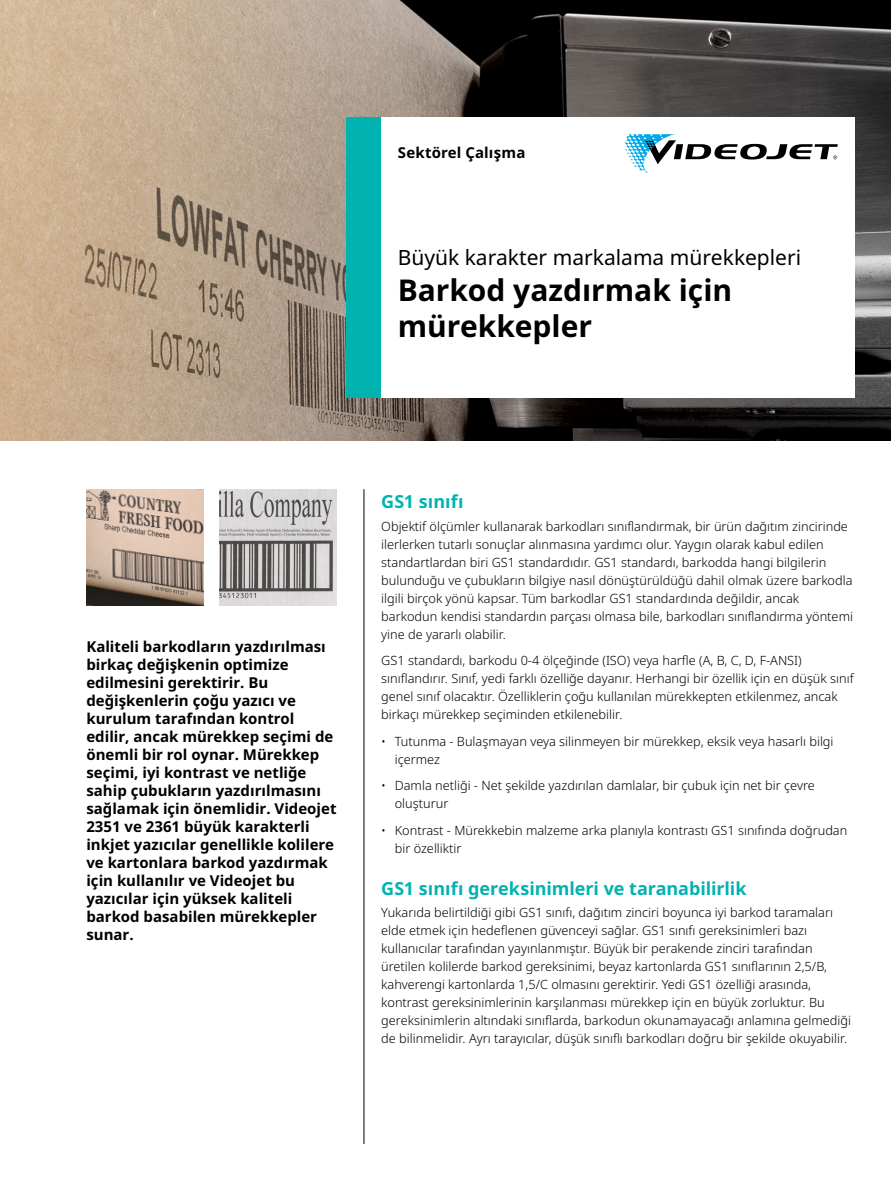
<style>
.page{position:relative;width:891px;height:1188px;background:#fff}
.page>*{position:absolute;margin:0;border:0;box-sizing:border-box;transform-origin:0 0}
.t1{font:700 30px/36px "Noto Sans";color:#000}
.t2{font:21px "Noto Sans";color:#000}
.t3{font:700 18px "Noto Sans";letter-spacing:-.005em;color:#00b3b0}
.t4{font:700 15px/18px "Noto Sans";color:#000}
.t5{font:300 12.75px/18px "Noto Sans";color:#000}
</style>
<div class="page">
<img style="left:0;top:0;width:891px;height:441px">
<hr style="left:364px;top:489px;width:1px;height:655px;background:#000">
<img style="left:86px;top:489px;width:117px;height:117px">
<img style="left:220px;top:489px;width:116px;height:117px">
<div style="left:381px;top:117px;width:474px;height:281px;background:#fff"></div>
<div style="left:346px;top:117px;width:35px;height:281px;background:#00b3b0"></div>
<svg style="left:625px;top:134px;width:213px;height:39px"></svg>
<p class="t4" style="left:398px;top:143px;width:129px">Sektörel Çalışma</p>
<h2 class="t2" style="left:398px;top:243px;width:405px">Büyük karakter markalama mürekkepleri</h2>
<h1 class="t1" style="left:398px;top:271px;width:336px">Barkod yazdırmak için mürekkepler</h1>
<p class="t4" style="left:86px;top:637px;width:252px">Kaliteli barkodların yazdırılması birkaç değişkenin optimize edilmesini gerektirir. Bu değişkenlerin çoğu yazıcı ve kurulum tarafından kontrol edilir, ancak mürekkep seçimi de önemli bir rol oynar. Mürekkep seçimi, iyi kontrast ve netliğe sahip çubukların yazdırılmasını sağlamak için önemlidir. Videojet<br>2351 ve 2361 büyük karakterli inkjet yazıcılar genellikle kolilere ve kartonlara barkod yazdırmak için kullanılır ve Videojet bu yazıcılar için yüksek kaliteli barkod basabilen mürekkepler sunar.</p>
<h3 class="t3" style="left:381px;top:489px;width:84px">GS1 sınıfı</h3>
<p class="t5" style="left:381px;top:517px;width:473px">Objektif ölçümler kullanarak barkodları sınıflandırmak, bir ürün dağıtım zincirinde ilerlerken tutarlı sonuçlar alınmasına yardımcı olur. Yaygın olarak kabul edilen standartlardan biri GS1 standardıdır. GS1 standardı, barkodda hangi bilgilerin bulunduğu ve çubukların bilgiye nasıl dönüştürüldüğü dahil olmak üzere barkodla ilgili birçok yönü kapsar. Tüm barkodlar GS1 standardında değildir, ancak barkodun kendisi standardın parçası olmasa bile, barkodları sınıflandırma yöntemi yine de yararlı olabilir.</p>
<p class="t5" style="left:381px;top:652px;width:474px">GS1 standardı, barkodu 0-4 ölçeğinde (ISO) veya harfle (A, B, C, D, F-ANSI) sınıflandırır. Sınıf, yedi farklı özelliğe dayanır. Herhangi bir özellik için en düşük sınıf genel sınıf olacaktır. Özelliklerin çoğu kullanılan mürekkepten etkilenmez, ancak birkaçı mürekkep seçiminden etkilenebilir.</p>
<p class="t5" style="left:395px;top:732px;width:440px;text-indent:-14px">• Tutunma - Bulaşmayan veya silinmeyen bir mürekkep, eksik veya hasarlı bilgi içermez</p>
<p class="t5" style="left:395px;top:777px;width:422px;text-indent:-14px">• Damla netliği - Net şekilde yazdırılan damlalar, bir çubuk için net bir çevre oluşturur</p>
<p class="t5" style="left:395px;top:821px;width:454px;text-indent:-14px">• Kontrast - Mürekkebin malzeme arka planıyla kontrastı GS1 sınıfında doğrudan bir özelliktir</p>
<h3 class="t3" style="left:381px;top:876px;width:367px">GS1 sınıfı gereksinimleri ve taranabilirlik</h3>
<p class="t5" style="left:381px;top:904px;width:471px">Yukarıda belirtildiği gibi GS1 sınıfı, dağıtım zinciri boyunca iyi barkod taramaları elde etmek için hedeflenen güvenceyi sağlar. GS1 sınıfı gereksinimleri bazı kullanıcılar tarafından yayınlanmıştır. Büyük bir perakende zinciri tarafından üretilen kolilerde barkod gereksinimi, beyaz kartonlarda GS1 sınıflarının 2,5/B, kahverengi kartonlarda 1,5/C olmasını gerektirir. Yedi GS1 özelliği arasında, kontrast gereksinimlerinin karşılanması mürekkep için en büyük zorluktur. Bu gereksinimlerin altındaki sınıflarda, barkodun okunamayacağı anlamına gelmediği de bilinmelidir. Ayrı tarayıcılar, düşük sınıflı barkodları doğru bir şekilde okuyabilir.</p>
</div>
